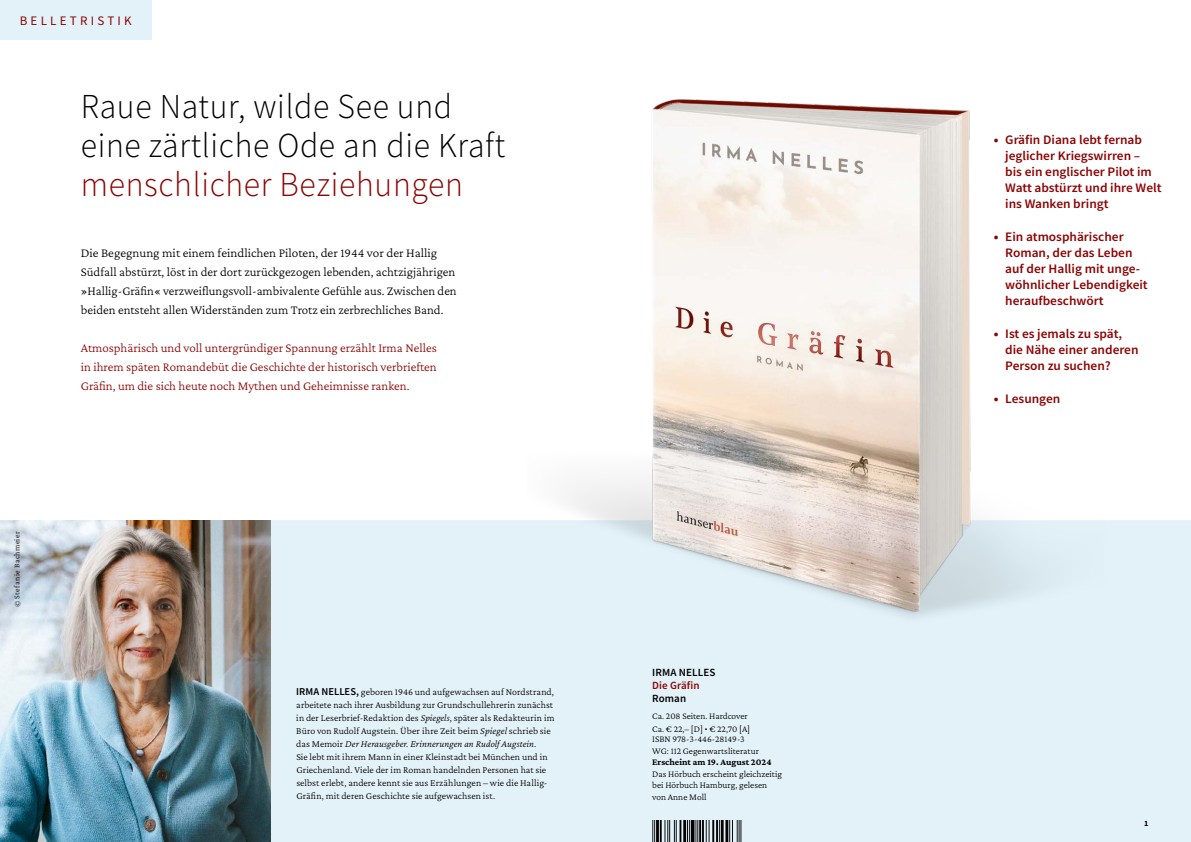
<style>
.page{position:relative;width:1191px;height:842px;background:#fff}
.page>*{position:absolute;margin:0;border:0;box-sizing:border-box;transform-origin:0 0}
.t1{font:300 35px/39px "Source Sans Pro";letter-spacing:.02em;color:#000;scale:.96 1}
.t2{font:300 35px "Source Sans Pro";letter-spacing:.02em;color:#8b0403;scale:.96 1}
.t3{font:600 13px/16px "Source Sans Pro";color:#8b0403}
.t4{font:300 13px/19px "Crimson Pro";color:#000}
.t5{font:300 13px/19px "Crimson Pro";color:#8b0403;text-align:justify}
.t6{font:13px "Source Sans Pro";letter-spacing:.25em;color:#8b0403}
.t7{font:600 11px "Source Sans Pro";letter-spacing:.01em;color:#000}
.t8{font:600 11px "Source Sans Pro";letter-spacing:.01em;color:#8b0403}
.t9{font:300 10px/13px "Crimson Pro";letter-spacing:.005em;color:#000}
.t10{font:300 9.5px/11.4px "Crimson Pro";color:#000}
.t11{font:700 9.5px "Crimson Pro";color:#000}
.t12{font:300 8px "Crimson Pro";letter-spacing:.05em;color:#000}
.t13{font:700 8px "Source Sans Pro";color:#000}
.s1{font-family:"Source Sans Pro";font-weight:600;font-size:10.5px}
.s2{font-style:italic}
.s3{font-weight:700;font-size:13.5px}
</style>
<div class="page">
<div style="left:0;top:0;width:152px;height:40px;background:#e3f2f9"></div>
<div style="left:270px;top:520px;width:921px;height:322px;background:#e3f2f9"></div>
<img style="left:645px;top:820px;width:100px;height:22px">
<img style="left:0;top:520px;width:270px;height:322px">
<img style="left:527px;top:99px;width:577px;height:540px">
<h2 class="t6" style="left:20px;top:12px;width:114px">BELLETRISTIK</h2>
<h1 class="t1" style="left:81px;top:87px;width:443px">Raue Natur, wilde See und eine zärtliche Ode an die Kraft</h1>
<h1 class="t2" style="left:81px;top:163px;width:400px">menschlicher Beziehungen</h1>
<p class="t12" style="left:12px;top:575px;width:45px;rotate:-90deg">© Copyright</p>
<p class="t12" style="left:12px;top:607px;width:77px;rotate:-90deg">© Stefanie Bachmeier</p>
<p class="t4" style="left:81px;top:243px;width:377px">Die Begegnung mit einem feindlichen Piloten, der 1944 vor der Hallig Südfall abstürzt, löst in der dort zurückgezogen lebenden, achtzigjährigen »Hallig-Gräfin« verzweiflungsvoll-ambivalente Gefühle aus. Zwischen den beiden entsteht allen Widerständen zum Trotz ein zerbrechliches Band.</p>
<h2 class="t5" style="left:81px;top:338px;width:357px">Atmosphärisch und voll untergründiger Spannung erzählt Irma Nelles in ihrem späten Romandebüt die Geschichte der historisch verbrieften Gräfin, um die sich heute noch Mythen und Geheimnisse ranken.</h2>
<p class="t9" style="left:296px;top:685px;width:260px"><span class="s1">IRMA NELLES,</span> geboren 1946 und aufgewachsen auf Nordstrand, arbeitete nach ihrer Ausbildung zur Grundschullehrerin zunächst in der Leserbrief-Redaktion des <span class="s2">Spiegels</span>, später als Redakteurin im Büro von Rudolf Augstein. Über ihre Zeit beim <span class="s2">Spiegel</span> schrieb sie das Memoir <span class="s2">Der Herausgeber. Erinnerungen an Rudolf Augstein</span>.<br>Sie lebt mit ihrem Mann in einer Kleinstadt bei München und in Griechenland. Viele der im Roman handelnden Personen hat sie selbst erlebt, andere kennt sie aus Erzählungen – wie die Hallig-Gräfin, mit deren Geschichte sie aufgewachsen ist.</p>
<p class="t7" style="left:652px;top:665px;width:65px">IRMA NELLES</p>
<p class="t8" style="left:652px;top:678px;width:49px">Die Gräfin</p>
<p class="t7" style="left:652px;top:691px;width:35px">Roman</p>
<p class="t10" style="left:652px;top:709px;width:100px;line-height:13.1px">Ca. 208 Seiten. Hardcover<br>Ca. € 22,– [D] <sup>.</sup> € 22,70 [A]</p>
<p class="t10" style="left:652px;top:733px;width:108px">ISBN 978-3-446-28149-3<br>WG: 112 Gegenwartsliteratur</p>
<p class="t11" style="left:652px;top:756px;width:121px">Erscheint am 19. August 2024</p>
<p class="t10" style="left:652px;top:768px;width:131px">Das Hörbuch erscheint gleichzeitig bei Hörbuch Hamburg, gelesen von Anne Moll</p>
<h2 class="t3" style="left:1005px;top:132px;width:158px;text-indent:-11px"><span class="s3">•</span> Gräfin Diana lebt fernab jeglicher Kriegswirren –<br>bis ein englischer Pilot im<br>Watt abstürzt und ihre Welt ins Wanken bringt</h2>
<h2 class="t3" style="left:1005px;top:229px;width:144px;text-indent:-11px"><span class="s3">•</span> Ein atmosphärischer<br>Roman, der das Leben auf der Hallig mit unge&shy;wöhnlicher Lebendigkeit heraufbeschwört</h2>
<h2 class="t3" style="left:1005px;top:326px;width:135px;text-indent:-11px"><span class="s3">•</span> Ist es jemals zu spät, die Nähe einer anderen<br>Person zu suchen?</h2>
<h2 class="t3" style="left:994px;top:391px;width:68px"><span class="s3">•</span> Lesungen</h2>
<p class="t13" style="left:1144px;top:818px;width:6px">1</p>
</div>
